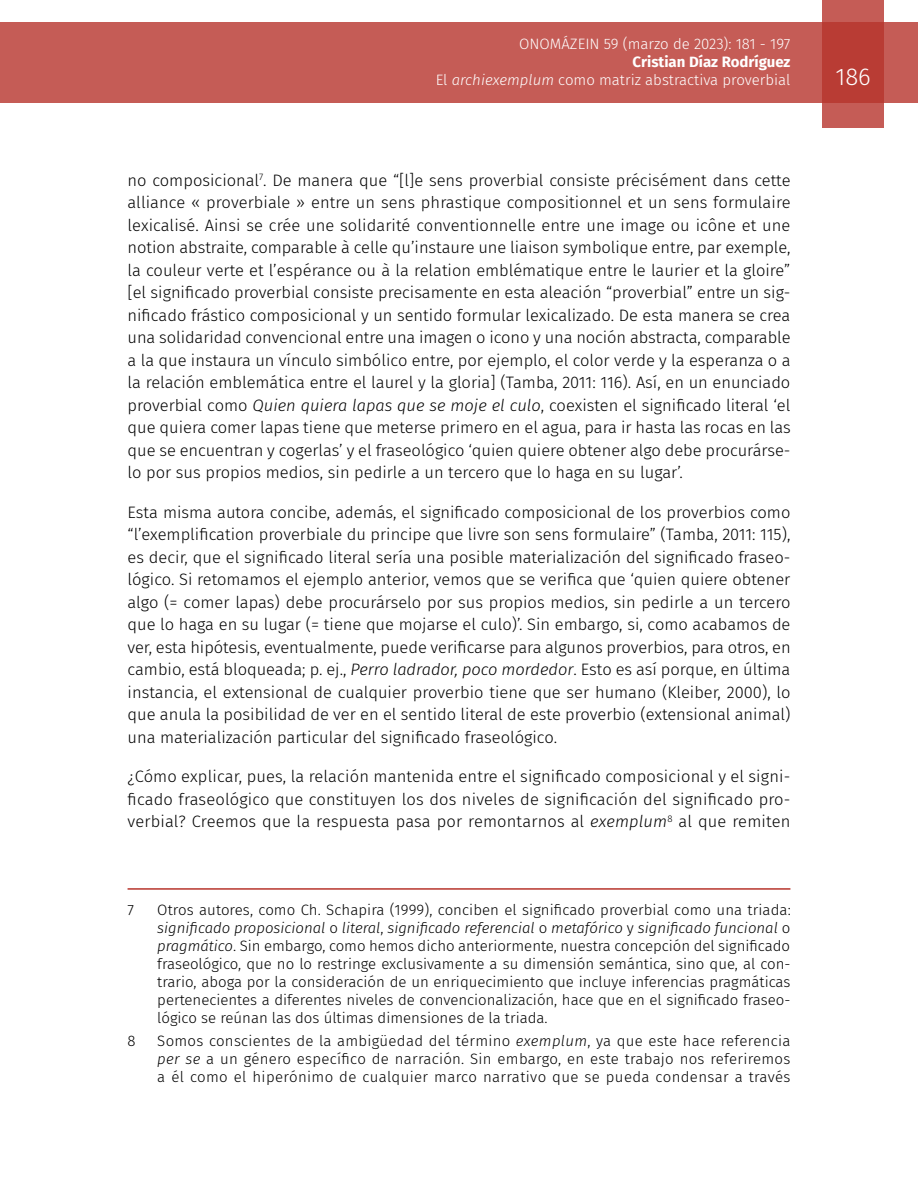
<style>
.page{position:relative;width:918px;height:1188px;background:#fff}
.page>*{position:absolute;margin:0;border:0;box-sizing:border-box;transform-origin:0 0}
.t1{font:300 24px "Fira Sans";color:#fff}
.t2{font:300 16.5px/22.5px "Fira Sans";color:#000;text-align:justify}
.t3{font:300 15px/18px "Fira Sans";color:#000;text-align:justify}
.t4{font:300 15px/18px "Fira Sans";color:#fff;text-align:right}
.s1{font-weight:700}
.s2{font-style:italic}
</style>
<div class="page">
<div style="left:0;top:23px;width:918px;height:80px;background:#c55c56"></div>
<svg style="left:822px;top:0;width:62px;height:128px;background:#bd4740"></svg>
<hr style="left:128px;top:888px;width:662px;height:2px;background:#b7342c">
<p class="t4" style="left:519px;top:35px;width:273px">ONOMÁZEIN 59 (marzo de 2023): 181 - 197</p>
<p class="t4" style="left:436px;top:53px;width:356px"><span class="s1">Cristian Díaz Rodríguez<br></span>El <span class="s2">archiexemplum</span> como matriz abstractiva proverbial</p>
<p class="t2" style="left:128px;top:168px;width:665px">no composicional<sup>7</sup>. De manera que “[l]e sens proverbial consiste précisément dans cette alliance « proverbiale » entre un sens phrastique compositionnel et un sens formulaire lexicalisé. Ainsi se crée une solidarité conventionnelle entre une image ou icône et une notion abstraite, comparable à celle qu’instaure une liaison symbolique entre, par exemple, la couleur verte et l’espérance ou à la relation emblématique entre le laurier et la gloire” [el significado proverbial consiste precisamente en esta aleación “proverbial” entre un sig&shy;nificado frástico composicional y un sentido formular lexicalizado. De esta manera se crea una solidaridad convencional entre una imagen o icono y una noción abstracta, comparable a la que instaura un vínculo simbólico entre, por ejemplo, el color verde y la esperanza o a la relación emblemática entre el laurel y la gloria] (Tamba, 2011: 116). Así, en un enunciado proverbial como <span class="s2">Quien quiera lapas que se moje el culo</span>, coexisten el significado literal ‘el que quiera comer lapas tiene que meterse primero en el agua, para ir hasta las rocas en las que se encuentran y cogerlas’ y el fraseológico ‘quien quiere obtener algo debe procurárse&shy;lo por sus propios medios, sin pedirle a un tercero que lo haga en su lugar’.</p>
<p class="t2" style="left:128px;top:501px;width:665px">Esta misma autora concibe, además, el significado composicional de los proverbios como “l’exemplification proverbiale du principe que livre son sens formulaire” (Tamba, 2011: 115), es decir, que el significado literal sería una posible materialización del significado fraseo&shy;lógico. Si retomamos el ejemplo anterior, vemos que se verifica que ‘quien quiere obtener algo (= comer lapas) debe procurárselo por sus propios medios, sin pedirle a un tercero que lo haga en su lugar (= tiene que mojarse el culo)’. Sin embargo, si, como acabamos de ver, esta hipótesis, eventualmente, puede verificarse para algunos proverbios, para otros, en cambio, está bloqueada; p. ej., <span class="s2">Perro ladrador, poco mordedor</span>. Esto es así porque, en última instancia, el extensional de cualquier proverbio tiene que ser humano (Kleiber, 2000), lo que anula la posibilidad de ver en el sentido literal de este proverbio (extensional animal) una materialización particular del significado fraseológico.</p>
<p class="t2" style="left:128px;top:765px;width:664px">¿Cómo explicar, pues, la relación mantenida entre el significado composicional y el signi&shy;ficado fraseológico que constituyen los dos niveles de significación del significado pro&shy;verbial? Creemos que la respuesta pasa por remontarnos al <span class="s2">exemplum</span><sup>8</sup> al que remiten</p>
<p class="t3" style="left:128px;top:901px;width:8px">7</p>
<p class="t3" style="left:157px;top:901px;width:635px">Otros autores, como Ch. Schapira (1999), conciben el significado proverbial como una triada: <span class="s2">significado proposicional</span> o <span class="s2">literal</span>, <span class="s2">significado referencial</span> o <span class="s2">metafórico</span> y <span class="s2">significado funcional</span> o <span class="s2">pragmático</span>. Sin embargo, como hemos dicho anteriormente, nuestra concepción del significado fraseológico, que no lo restringe exclusivamente a su dimensión semántica, sino que, al con&shy;trario, aboga por la consideración de un enriquecimiento que incluye inferencias pragmáticas pertenecientes a diferentes niveles de convencionalización, hace que en el significado fraseo&shy;lógico se reúnan las dos últimas dimensiones de la triada.</p>
<p class="t3" style="left:128px;top:1031px;width:10px">8</p>
<p class="t3" style="left:157px;top:1031px;width:635px">Somos conscientes de la ambigüedad del término <span class="s2">exemplum</span>, ya que este hace referencia <span class="s2">per se</span> a un género específico de narración. Sin embargo, en este trabajo nos referiremos a él como el hiperónimo de cualquier marco narrativo que se pueda condensar a través</p>
<h1 class="t1" style="left:835px;top:60px;width:37px">186</h1>
</div>
